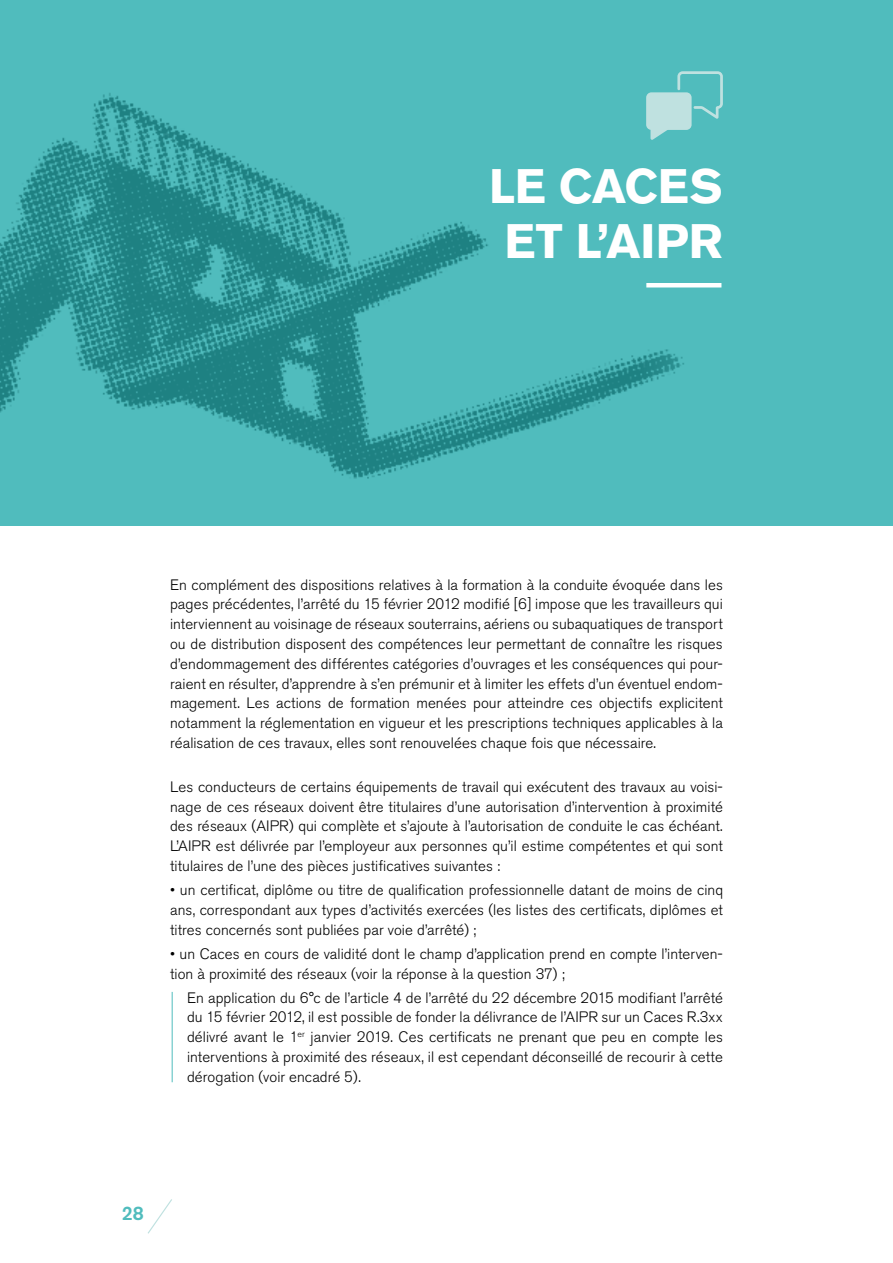
<style>
.page{position:relative;width:893px;height:1263px;background:#fff}
.page>*{position:absolute;margin:0;border:0;box-sizing:border-box;transform-origin:0 0}
.t1{font:700 48px/54px "Akzidenz Grotesk BE";letter-spacing:.005em;color:#fff;text-align:center}
.t2{font:500 19.5px "Akzidenz Grotesk BE";color:#50bcbd}
.t3{font:300 15px/19.8px "Akzidenz Grotesk BE";letter-spacing:.005em;color:#000;text-align:justify}
</style>
<div class="page">
<svg style="left:148px;top:1199px;width:24px;height:35px"></svg>
<div style="left:0;top:0;width:893px;height:526px;background:#50bcbd"></div>
<svg style="left:699px;top:71px;width:24px;height:48px"></svg>
<hr style="left:646px;top:283px;width:75px;height:4px;background:#fff">
<img style="left:0;top:71px;width:699px;height:408px">
<hr style="left:172px;top:992px;width:1px;height:90px;background:#50bcbd">
<h1 class="t1" style="left:489px;top:160px;width:235px">LE CACES<br>ET L’AIPR</h1>
<p class="t3" style="left:170px;top:575px;width:554px">En complément des dispositions relatives à la formation à la conduite évoquée dans les pages précédentes, l’arrêté du 15 février 2012 modifié [6] impose que les travailleurs qui interviennent au voisinage de réseaux souterrains, aériens ou subaquatiques de transport ou de distribution disposent des compétences leur permettant de connaître les risques d’endommagement des différentes catégories d’ouvrages et les conséquences qui pour&shy;raient en résulter, d’apprendre à s’en prémunir et à limiter les effets d’un éventuel endom&shy;magement. Les actions de formation menées pour atteindre ces objectifs explicitent notamment la réglementation en vigueur et les prescriptions techniques applicables à la réalisation de ces travaux, elles sont renouvelées chaque fois que nécessaire.</p>
<p class="t3" style="left:170px;top:777px;width:554px">Les conducteurs de certains équipements de travail qui exécutent des travaux au voisi&shy;nage de ces réseaux doivent être titulaires d’une autorisation d’intervention à proximité des réseaux (AIPR) qui complète et s’ajoute à l’autorisation de conduite le cas échéant.<br>L’AIPR est délivrée par l’employeur aux personnes qu’il estime compétentes et qui sont titulaires de l’une des pièces justificatives suivantes :</p>
<p class="t3" style="left:170px;top:880px;width:554px">• un certificat, diplôme ou titre de qualification professionnelle datant de moins de cinq ans, correspondant aux types d’activités exercées (les listes des certificats, diplômes et titres concernés sont publiées par voie d’arrêté) ;</p>
<p class="t3" style="left:170px;top:944px;width:554px">• un Caces en cours de validité dont le champ d’application prend en compte l’interven&shy;tion à proximité des réseaux (voir la réponse à la question 37) ;</p>
<p class="t3" style="left:187px;top:988px;width:537px">En application du 6°c de l’article 4 de l’arrêté du 22 décembre 2015 modifiant l’arrêté du 15 février 2012, il est possible de fonder la délivrance de l’AIPR sur un Caces R.3xx délivré avant le 1<sup>er</sup> janvier 2019. Ces certificats ne prenant que peu en compte les interventions à proximité des réseaux, il est cependant déconseillé de recourir à cette dérogation (voir encadré 5).</p>
<h2 class="t2" style="left:122px;top:1201px;width:24px">28</h2>
</div>
